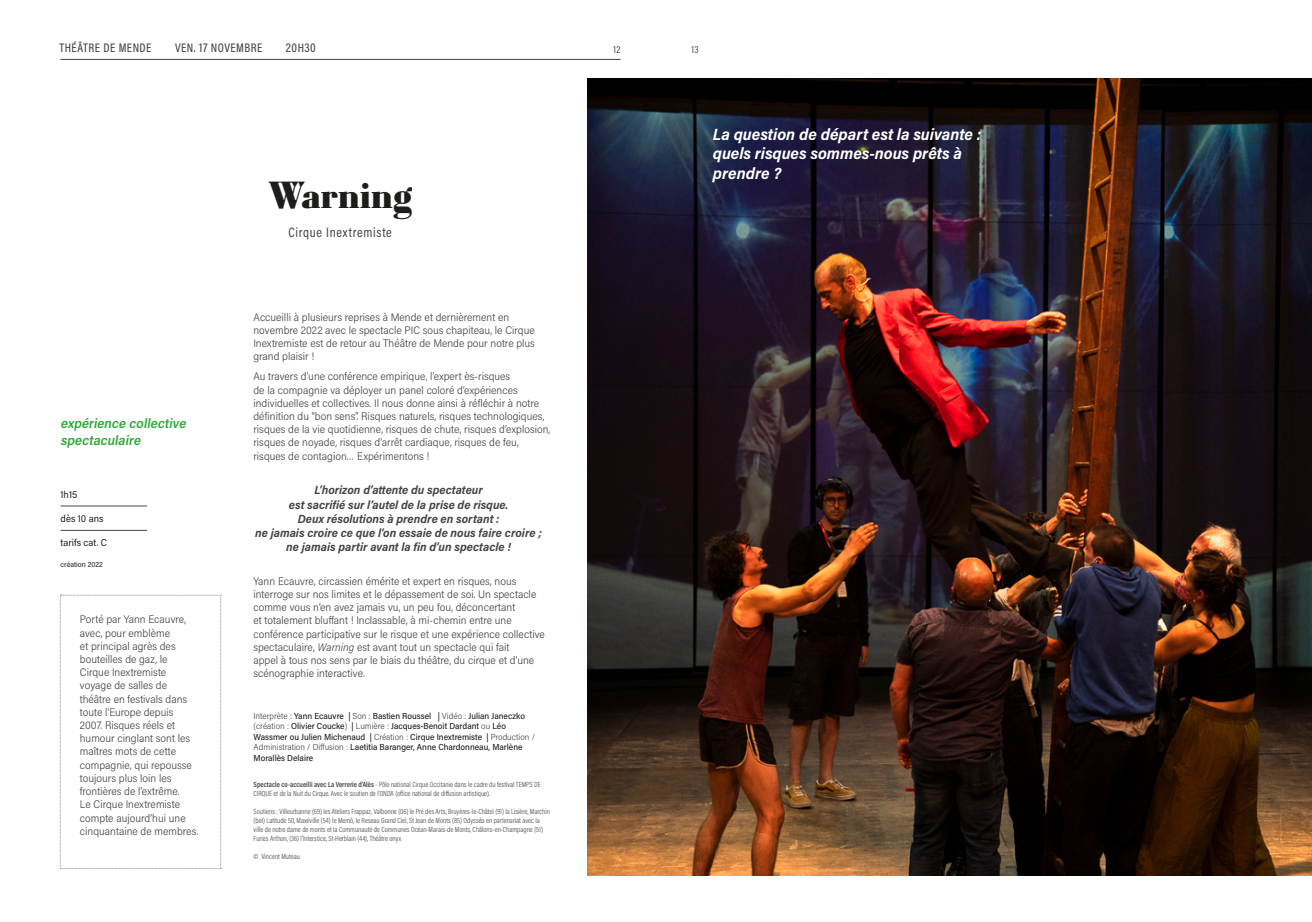
<style>
.page{position:relative;width:1312px;height:922px;background:#fff}
.page>*{position:absolute;margin:0;border:0;box-sizing:border-box;transform-origin:0 0}
.t1{font:900 38.75px "Louvette Deck";color:#1d1d1b}
.t2{font:italic 700 16.25px/19.5px "Acumin Pro Semi Cond";color:#fff}
.t3{font:13.75px "Acumin Pro Cond";letter-spacing:.05em;color:#464543}
.t4{font:italic 600 13.62px/16.2px "Acumin Pro Semi Cond";color:#2ea836}
.t5{font:500 12.5px "Acumin Pro Cond";letter-spacing:.04em;color:#464543}
.t6{font:italic 700 11.88px/14.2px "Acumin Pro Semi Cond";color:#464543;text-align:center}
.t7{font:300 11px/13.2px "Acumin Pro Semi Cond";color:#464543}
.t8{font:10px "Acumin Pro Semi Cond";color:#1d1d1b}
.t9{font:10px "Acumin Pro Cond";color:#464543}
.t10{font:500 8.75px/10.5px "Acumin Pro Semi Cond";color:#1d1d1b}
.t11{font:300 7.5px/9px "Acumin Pro Cond";color:#464543}
.t12{font:7.5px "Acumin Pro Semi Cond";color:#1d1d1b}
.s1{font-style:italic}
.s2{font-weight:300;color:#464543}
.s3{font-weight:600}
</style>
<div class="page">
<hr style="left:60px;top:59px;width:560px;height:1px;background:#464543">
<hr style="left:61px;top:505px;width:86px;height:1px;background:#464543">
<hr style="left:61px;top:530px;width:86px;height:1px;background:#464543">
<img style="left:587px;top:78px;width:724px;height:797px">
<svg style="left:60px;top:594px;width:162px;height:274px"></svg>
<p class="t5" style="left:59px;top:40px;width:94px">THÉÂTRE DE MENDE</p>
<p class="t5" style="left:175px;top:40px;width:89px">VEN. 17 NOVEMBRE</p>
<p class="t5" style="left:286px;top:40px;width:31px">20H30</p>
<p class="t4" style="left:61px;top:415px;width:129px">expérience collective spectaculaire</p>
<p class="t8" style="left:61px;top:487px;width:18px">1h15</p>
<p class="t8" style="left:61px;top:511px;width:44px">dès 10 ans</p>
<p class="t8" style="left:61px;top:535px;width:48px">tarifs cat. C</p>
<p class="t12" style="left:61px;top:558px;width:44px">création 2022</p>
<p class="t7" style="left:80px;top:612px;width:120px">Porté par Yann Ecauvre, avec, pour emblème<br>et principal agrès des bouteilles de gaz, le<br>Cirque Inextremiste voyage de salles de théâtre en festivals dans toute l’Europe depuis<br>2007. Risques réels et humour cinglant sont les maîtres mots de cette compagnie, qui repousse toujours plus loin les frontières de l’extrême.<br>Le Cirque Inextremiste compte aujourd’hui une cinquantaine de membres.</p>
<h1 class="t1" style="left:268px;top:173px;width:146px">Warning</h1>
<p class="t3" style="left:288px;top:223px;width:105px">Cirque Inextremiste</p>
<p class="t7" style="left:253px;top:309px;width:283px">Accueilli à plusieurs reprises à Mende et dernièrement en novembre 2022 avec le spectacle PIC sous chapiteau, le Cirque Inextremiste est de retour au Théâtre de Mende pour notre plus grand plaisir !</p>
<p class="t7" style="left:253px;top:369px;width:298px">Au travers d’une conférence empirique, l’expert ès-risques<br>de la compagnie va déployer un panel coloré d’expériences individuelles et collectives. Il nous donne ainsi à réfléchir à notre définition du “bon sens”. Risques naturels, risques technologiques, risques de la vie quotidienne, risques de chute, risques d’explosion, risques de noyade, risques d’arrêt cardiaque, risques de feu, risques de contagion… Expérimentons !</p>
<p class="t6" style="left:255px;top:482px;width:288px">L’horizon d’attente du spectateur<br>est sacrifié sur l’autel de la prise de risque.<br>Deux résolutions à prendre en sortant :<br>ne jamais croire ce que l’on essaie de nous faire croire ; ne jamais partir avant la fin d’un spectacle !</p>
<p class="t7" style="left:253px;top:573px;width:293px">Yann Ecauvre, circassien émérite et expert en risques, nous interroge sur nos limites et le dépassement de soi. Un spectacle comme vous n’en avez jamais vu, un peu fou, déconcertant<br>et totalement bluffant ! Inclassable, à mi-chemin entre une conférence participative sur le risque et une expérience collective spectaculaire, <span class="s1">Warning</span> est avant tout un spectacle qui fait<br>appel à tous nos sens par le biais du théâtre, du cirque et d’une scénographie interactive.</p>
<p class="t10" style="left:253px;top:710px;width:283px"><span class="s2">Interprète :</span> Yann Ecauvre | <span class="s2">Son :</span> Bastien Roussel | <span class="s2">Vidéo :</span> Julian Janeczko <span class="s2">(création :</span> Olivier Coucke<span class="s2">)</span> | <span class="s2">Lumière :</span> Jacques-Benoit Dardant <span class="s2">ou</span> Léo Wassmer ou Julien Michenaud | <span class="s2">Création :</span> Cirque Inextremiste | <span class="s2">Production / Administration / Diffusion :</span> Laetitia Baranger, Anne Chardonneau, Marlène Morallès Delaire</p>
<p class="t11" style="left:253px;top:779px;width:288px"><span class="s3">Spectacle co-accueilli avec La Verrerie d’Alès</span> - Pôle national Cirque Occitanie dans le cadre du festival TEMPS DE<br>CIRQUE et de la Nuit du Cirque. Avec le soutien de l’ONDA (office national de diffusion artistique).</p>
<p class="t11" style="left:253px;top:806px;width:298px">Soutiens : Villeurbanne (69) les Ateliers Frappaz, Valbonne (06) le Pré des Arts, Bruyères-le-Châtel (91) la Lisière, Marchin (bel) Latitude 50, Maxéville (54) le Memô, le Reseau Grand Ciel, St Jean de Monts (85) Odysséa en partenariat avec la ville de notre dame de monts et la Communauté de Communes Océan-Marais-de Monts, Châlons-en-Champagne (51)<br>Furies Arthon, (36) l’Interstice, St-Herblain (44), Théâtre onyx</p>
<p class="t11" style="left:253px;top:851px;width:48px">© Vincent Muteau</p>
<p class="t9" style="left:613px;top:43px;width:9px">12</p>
<p class="t9" style="left:691px;top:43px;width:9px">13</p>
<h2 class="t2" style="left:712px;top:123px;width:270px">La question de départ est la suivante : quels risques sommes-nous prêts à prendre ?</h2>
</div>
